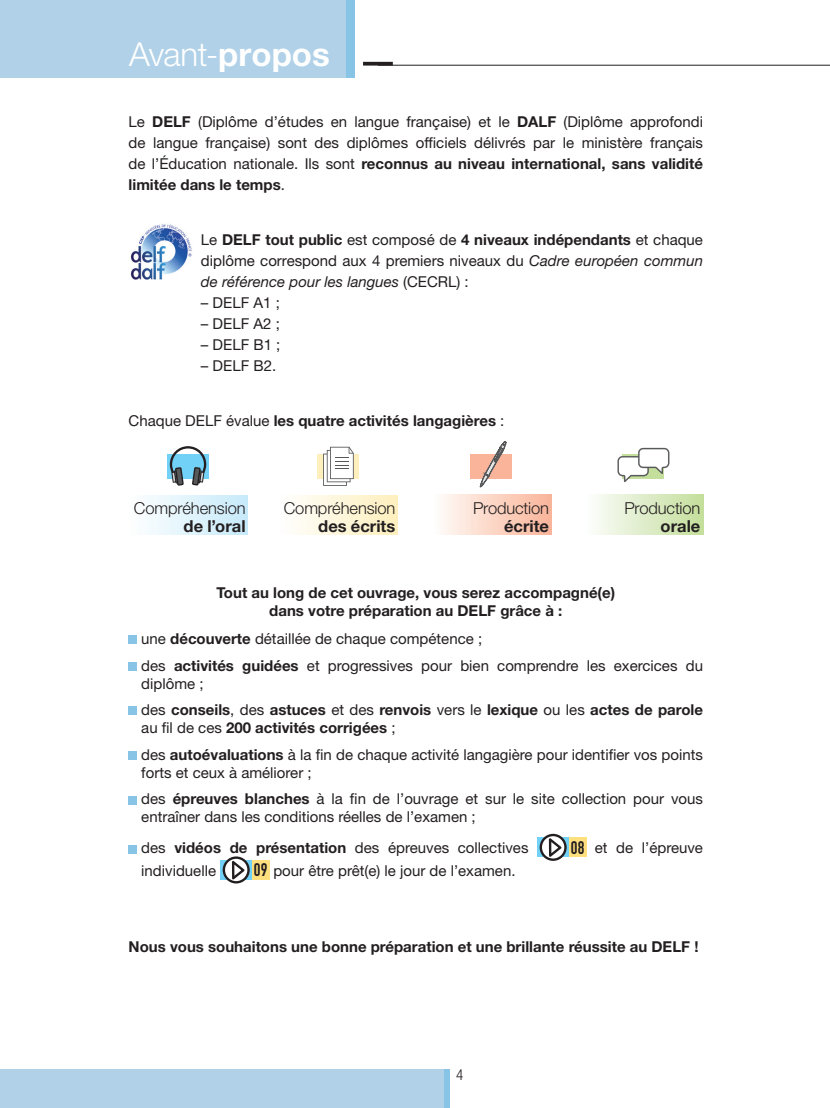
<style>
.page{position:relative;width:830px;height:1108px;background:#fff}
.page>*{position:absolute;margin:0;border:0;box-sizing:border-box;transform-origin:0 0}
.t1{font:300 33px "Helvetica Neue LT Std";letter-spacing:-.015em;color:#fff}
._04-Piste_audio{font:18px "DIN Engschrift Std";color:#231f20}
._04-Ouverture_titre{font:300 16.5px/18px "Helvetica Neue LT Std";letter-spacing:-.01em;color:#231f20;text-align:right}
._04-Avant_propos{font:15px/21px "Helvetica Neue LT Std";color:#231f20}
._04-Avant_propos-2{font:700 15px/18px "Helvetica Neue LT Std";color:#231f20;text-align:center}
.t2{font:300 condensed 15px "Helvetica Neue LT Std";color:#231f20}
.s1{font-weight:700}
.s2{font-style:italic}
.s3{font-weight:400}
</style>
<div class="page">
<div style="left:0;top:0;width:346px;height:77px;background:#b0d1e8"></div>
<div style="left:0;top:1068px;width:444px;height:39px;background:#b0d1e8"></div>
<svg style="left:363px;top:62px;width:30px;height:4px"></svg>
<hr style="left:378px;top:65px;width:451px;height:1px;background:#231f20">
<div style="left:444px;top:1068px;width:6px;height:39px;background:#88c4e6"></div>
<div style="left:346px;top:0;width:9px;height:77px;background:#88c4e6"></div>
<div style="left:167px;top:453px;width:42px;height:25px;background:#72d1f6"></div>
<svg style="left:170px;top:446px;width:36px;height:39px"></svg>
<div style="left:317px;top:453px;width:41px;height:25px;background:#feefbc"></div>
<div style="left:470px;top:453px;width:42px;height:25px;background:#f9b49a"></div>
<svg style="left:323px;top:446px;width:30px;height:40px"></svg>
<svg style="left:480px;top:441px;width:26px;height:46px"></svg>
<svg style="left:617px;top:448px;width:52px;height:34px"></svg>
<div style="left:129px;top:495px;width:119px;height:39px;background:linear-gradient(to right,#fefefe,#c7eafa)"></div>
<div style="left:432px;top:494px;width:119px;height:40px;background:linear-gradient(to right,#fefefb,#fab498)"></div>
<div style="left:278px;top:495px;width:119px;height:39px;background:linear-gradient(to right,#fefefe,#feefbd)"></div>
<div style="left:583px;top:494px;width:120px;height:40px;background:linear-gradient(to right,#fefefe,#c4de9c)"></div>
<div style="left:129px;top:635px;width:8px;height:9px;background:#88c4e6"></div>
<div style="left:129px;top:662px;width:8px;height:8px;background:#88c4e6"></div>
<div style="left:129px;top:706px;width:8px;height:9px;background:#88c4e6"></div>
<div style="left:129px;top:751px;width:8px;height:8px;background:#88c4e6"></div>
<div style="left:129px;top:795px;width:8px;height:9px;background:#88c4e6"></div>
<div style="left:129px;top:844px;width:8px;height:9px;background:#88c4e6"></div>
<div style="left:569px;top:837px;width:17px;height:19px;background:#ffe07f"></div>
<svg style="left:537px;top:837px;width:32px;height:19px"></svg>
<svg style="left:539px;top:833px;width:27px;height:27px"></svg>
<div style="left:252px;top:860px;width:17px;height:19px;background:#ffe07f"></div>
<div style="left:220px;top:860px;width:32px;height:19px;background:#72d1f6"></div>
<svg style="left:223px;top:856px;width:27px;height:27px"></svg>
<img style="left:130px;top:224px;width:62px;height:56px">
<h1 class="t1" style="left:129px;top:34px;width:202px">Avant-<span class="s1">propos</span></h1>
<p class="_04-Avant_propos" style="left:129px;top:110px;width:576px;text-align:justify">Le <span class="s1">DELF</span> (Diplôme d’études en langue française) et le <span class="s1">DALF</span> (Diplôme approfondi de langue française) sont des diplômes officiels délivrés par le ministère français de l’Éducation nationale. Ils sont <span class="s1">reconnus au niveau international, sans validité limitée dans le temps</span>.</p>
<p class="_04-Avant_propos" style="left:201px;top:228px;width:503px;text-align:justify">Le <span class="s1">DELF tout public</span> est composé de <span class="s1">4 niveaux indépendants</span> et chaque diplôme correspond aux 4 premiers niveaux du <span class="s2">Cadre européen commun de référence pour les langues</span> (CECRL) :</p>
<p class="_04-Avant_propos" style="left:201px;top:291px;width:80px">– DELF A1 ;</p>
<p class="_04-Avant_propos" style="left:201px;top:312px;width:80px">– DELF A2 ;</p>
<p class="_04-Avant_propos" style="left:201px;top:333px;width:81px">– DELF B1 ;</p>
<p class="_04-Avant_propos" style="left:201px;top:354px;width:77px">– DELF B2.</p>
<p class="_04-Avant_propos-2" style="left:129px;top:411px;width:377px"><span class="s3">Chaque DELF évalue</span> les quatre activités langagières <span class="s3">:</span></p>
<p class="_04-Ouverture_titre" style="left:134px;top:498px;width:113px">Compréhension <span class="s1">de l’oral</span></p>
<p class="_04-Ouverture_titre" style="left:473px;top:498px;width:77px">Production <span class="s1">écrite</span></p>
<p class="_04-Ouverture_titre" style="left:284px;top:498px;width:113px">Compréhension <span class="s1">des écrits</span></p>
<p class="_04-Ouverture_titre" style="left:624px;top:498px;width:77px">Production <span class="s1">orale</span></p>
<p class="_04-Avant_propos-2" style="left:216px;top:582px;width:400px">Tout au long de cet ouvrage, vous serez accompagné(e) dans votre préparation au DELF grâce à :</p>
<p class="_04-Avant_propos" style="left:141px;top:628px;width:342px">une <span class="s1">découverte</span> détaillée de chaque compétence ;</p>
<p class="_04-Avant_propos" style="left:141px;top:656px;width:563px;line-height:18px">des <span class="s1">activités guidées</span> et progressives pour bien comprendre les exercices du diplôme ;</p>
<p class="_04-Avant_propos-2" style="left:141px;top:700px;width:563px;text-align:left"><span class="s3">des</span> conseils<span class="s3">, des</span> astuces <span class="s3">et des</span> renvois <span class="s3">vers le</span> lexique <span class="s3">ou les</span> actes de parole <span class="s3">au fil de ces</span> 200 activités corrigées <span class="s3">;</span></p>
<p class="_04-Avant_propos" style="left:141px;top:745px;width:563px;line-height:18px">des <span class="s1">autoévaluations</span> à la fin de chaque activité langagière pour identifier vos points forts et ceux à améliorer ;</p>
<p class="_04-Avant_propos" style="left:141px;top:789px;width:563px;line-height:18px">des <span class="s1">épreuves blanches</span> à la fin de l’ouvrage et sur le site collection pour vous entraîner dans les conditions réelles de l’examen ;</p>
<p class="_04-Avant_propos" style="left:141px;top:837px;width:388px">des <span class="s1">vidéos de présentation</span> des épreuves collectives</p>
<p class="_04-Piste_audio" style="left:570px;top:836px;width:15px">08</p>
<p class="_04-Avant_propos" style="left:594px;top:837px;width:110px">et de l’épreuve</p>
<p class="_04-Avant_propos" style="left:141px;top:860px;width:76px">individuelle</p>
<p class="_04-Piste_audio" style="left:254px;top:859px;width:15px">09</p>
<p class="_04-Avant_propos" style="left:273px;top:860px;width:243px">pour être prêt(e) le jour de l’examen.</p>
<p class="_04-Avant_propos-2" style="left:129px;top:936px;width:571px">Nous vous souhaitons une bonne préparation et une brillante réussite au DELF !</p>
<p class="t2" style="left:456px;top:1065px;width:9px">4</p>
</div>
